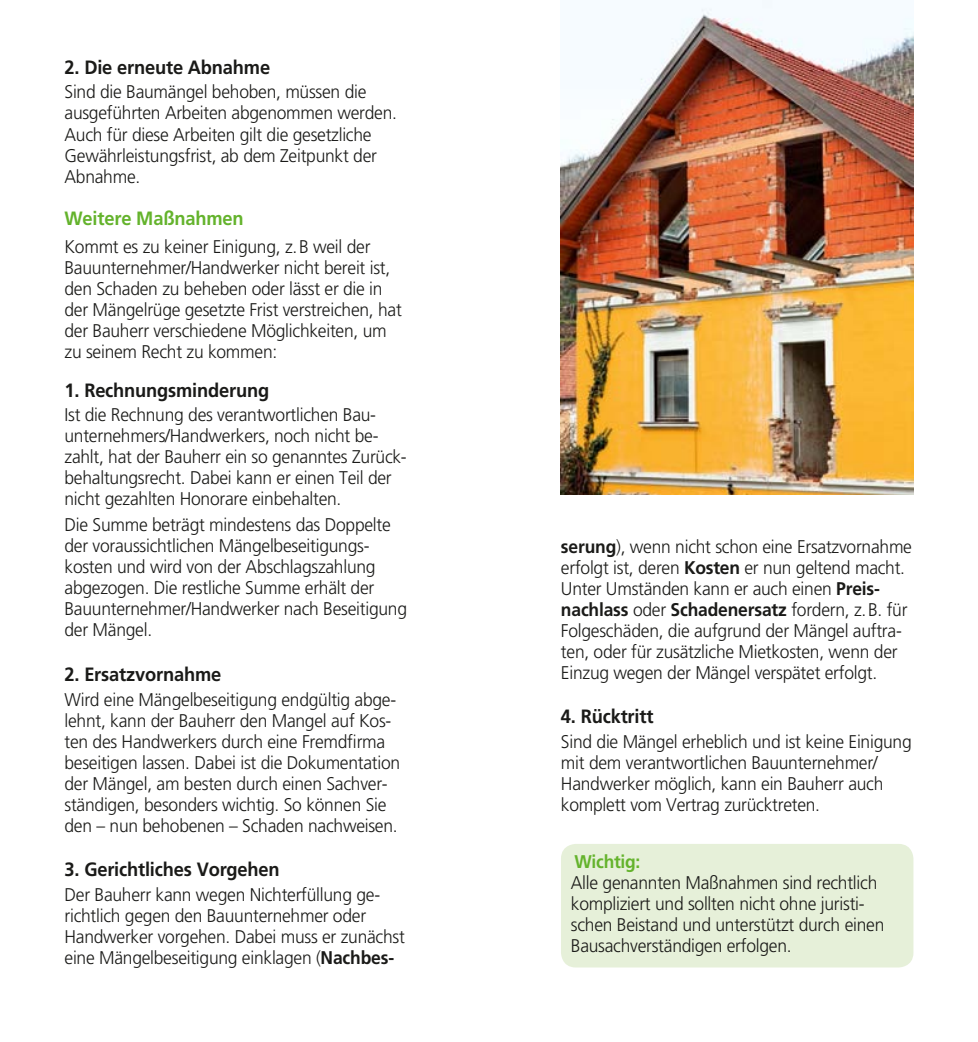
<style>
.page{position:relative;width:978px;height:1042px;background:#fff}
.page>*{position:absolute;margin:0;border:0;box-sizing:border-box;transform-origin:0 0}
.t1{font:700 19.25px "Frutiger LT Std";letter-spacing:-.01em;color:#1a1a18;scale:.95 1}
.t2{font:700 19.25px "Frutiger LT Std";letter-spacing:-.01em;color:#64b32c;scale:.95 1}
.t3{font:300 18.38px/21px "Frutiger LT Std";letter-spacing:-.015em;color:#1a1a18;scale:.95 1}
.t4{font:700 18.38px "Frutiger LT Std";letter-spacing:-.015em;color:#64b32c;scale:.95 1}
.s1{font-weight:700}
</style>
<div class="page">
<img style="left:561px;top:0;width:352px;height:494px">
<div style="left:561px;top:844px;width:352px;height:123px;background:#e6f0d9;border-radius:15px"></div>
<p class="t1" style="left:64px;top:56px;width:218px">2. Die erneute Abnahme</p>
<p class="t3" style="left:64px;top:82px;width:351px">Sind die Baumängel behoben, müssen die ausgeführten Arbeiten abgenommen werden.<br>Auch für diese Arbeiten gilt die gesetzliche Gewährleistungsfrist, ab dem Zeitpunkt der Abnahme.</p>
<p class="t2" style="left:64px;top:206px;width:190px">Weitere Maßnahmen</p>
<p class="t3" style="left:64px;top:236px;width:356px">Kommt es zu keiner Einigung, z.B weil der Bauunternehmer/Handwerker nicht bereit ist, den Schaden zu beheben oder lässt er die in der Mängelrüge gesetzte Frist verstreichen, hat der Bauherr verschiedene Möglichkeiten, um zu seinem Recht zu kommen:</p>
<p class="t1" style="left:64px;top:379px;width:217px">1. Rechnungsminderung</p>
<p class="t3" style="left:64px;top:405px;width:362px">Ist die Rechnung des verantwortlichen Bau&shy;unternehmers/Handwerkers, noch nicht be&shy;zahlt, hat der Bauherr ein so genanntes Zurück&shy;behaltungsrecht. Dabei kann er einen Teil der nicht gezahlten Honorare einbehalten.</p>
<p class="t3" style="left:64px;top:515px;width:362px">Die Summe beträgt mindestens das Doppelte der voraussichtlichen Mängelbeseitigungs&shy;kosten und wird von der Abschlagszahlung abgezogen. Die restliche Summe erhält der Bauunternehmer/Handwerker nach Beseitigung der Mängel.</p>
<p class="t1" style="left:64px;top:663px;width:166px">2. Ersatzvornahme</p>
<p class="t3" style="left:64px;top:689px;width:355px">Wird eine Mängelbeseitigung endgültig abge&shy;lehnt, kann der Bauherr den Mangel auf Kos&shy;ten des Handwerkers durch eine Fremdfirma beseitigen lassen. Dabei ist die Dokumentation der Mängel, am besten durch einen Sachver&shy;ständigen, besonders wichtig. So können Sie den – nun behobenen – Schaden nachweisen.</p>
<p class="t1" style="left:64px;top:858px;width:228px">3. Gerichtliches Vorgehen</p>
<p class="t3" style="left:64px;top:884px;width:360px">Der Bauherr kann wegen Nichterfüllung ge&shy;richtlich gegen den Bauunternehmer oder Handwerker vorgehen. Dabei muss er zunächst eine Mängelbeseitigung einklagen (<span class="s1">Nachbes-</span></p>
<p class="t3" style="left:561px;top:536px;width:371px"><span class="s1">serung</span>), wenn nicht schon eine Ersatzvornahme erfolgt ist, deren <span class="s1">Kosten</span> er nun geltend macht.<br>Unter Umständen kann er auch einen <span class="s1">Preis&shy;nachlass</span> oder <span class="s1">Schadenersatz</span> fordern, z.B. für Folgeschäden, die aufgrund der Mängel auftra&shy;ten, oder für zusätzliche Mietkosten, wenn der Einzug wegen der Mängel verspätet erfolgt.</p>
<p class="t1" style="left:561px;top:705px;width:99px">4. Rücktritt</p>
<p class="t3" style="left:561px;top:731px;width:370px">Sind die Mängel erheblich und ist keine Einigung mit dem verantwortlichen Bauunternehmer/ Handwerker möglich, kann ein Bauherr auch komplett vom Vertrag zurücktreten.</p>
<p class="t4" style="left:574px;top:850px;width:71px">Wichtig:</p>
<p class="t3" style="left:570px;top:872px;width:331px">Alle genannten Maßnahmen sind rechtlich kompliziert und sollten nicht ohne juristi&shy;schen Beistand und unterstützt durch einen Bausachverständigen erfolgen.</p>
</div>
